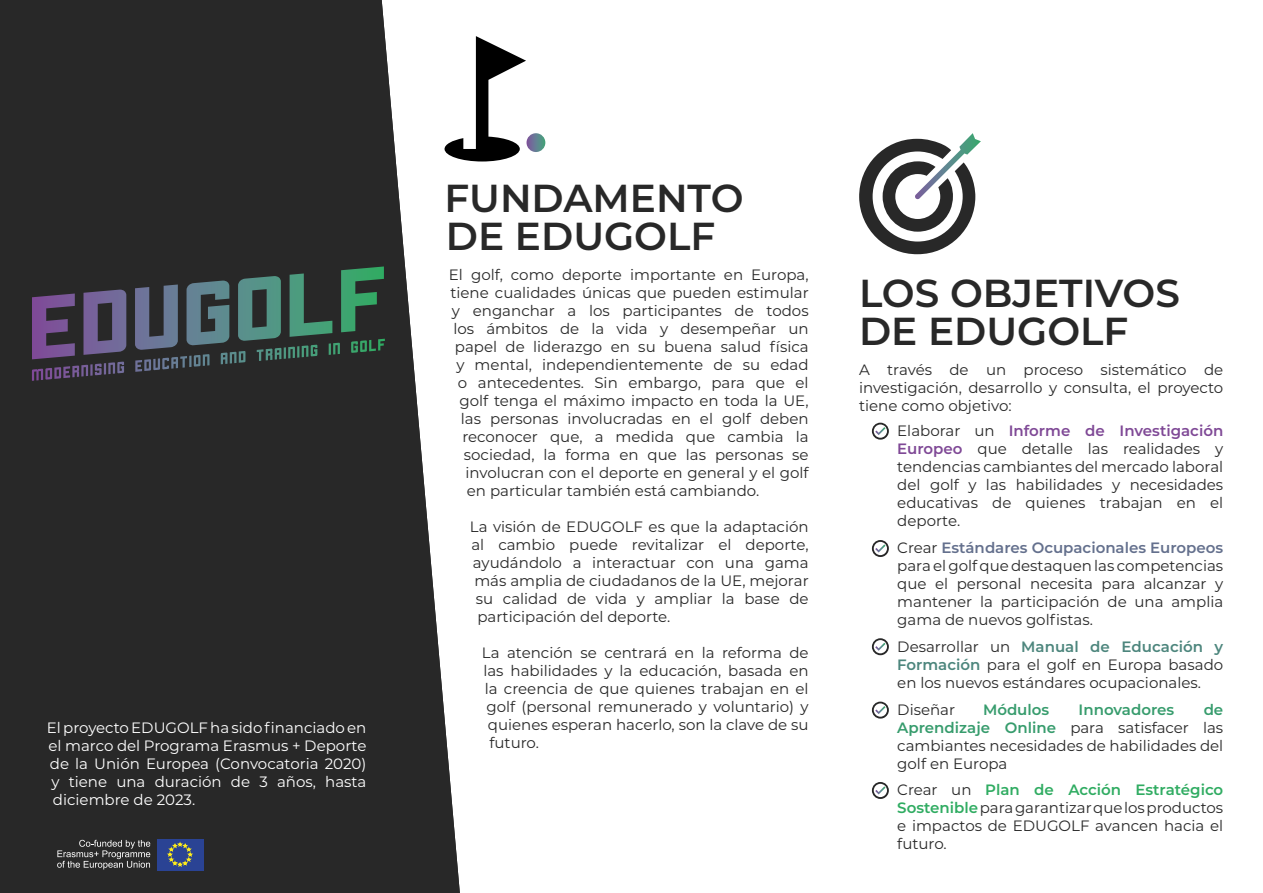
<style>
.page{position:relative;width:1263px;height:893px;background:#fff}
.page>*{position:absolute;margin:0;border:0;box-sizing:border-box;transform-origin:0 0}
.t1{font:600 39px/37.5px "Montserrat";color:#282828}
.t2{font:15px/18px "Montserrat";color:#282828;text-align:justify}
.t3{font:15px "Montserrat";color:#fff}
.t4{font:600 15px "Montserrat";color:#379c6d}
.s1{font-weight:600;color:#7f4996}
.s2{font-weight:600;color:#64708d}
.s3{font-weight:600;color:#4d867d}
.s4{font-weight:600;color:#379c6d}
.s5{font-weight:600;color:#30ac62}
</style>
<div class="page">
<div style="left:0;top:0;width:364px;height:893px;background:#282828"></div>
<svg style="left:32px;top:266px;width:332px;height:93px"></svg>
<div style="left:157px;top:839px;width:46px;height:31px;background:#2a4394"></div>
<svg style="left:168px;top:842px;width:24px;height:24px"></svg>
<svg style="left:57px;top:840px;width:93px;height:29px"></svg>
<img style="left:526px;top:133px;width:19px;height:19px">
<svg style="left:460px;top:36px;width:66px;height:125px"></svg>
<svg style="left:364px;top:0;width:96px;height:893px;fill:#282828"></svg>
<img style="left:915px;top:133px;width:66px;height:66px">
<svg style="left:859px;top:139px;width:116px;height:115px"></svg>
<svg style="left:872px;top:423px;width:17px;height:17px"></svg>
<svg style="left:872px;top:540px;width:17px;height:17px"></svg>
<svg style="left:872px;top:638px;width:17px;height:17px"></svg>
<svg style="left:872px;top:702px;width:17px;height:17px"></svg>
<svg style="left:872px;top:782px;width:17px;height:17px"></svg>
<div style="left:0;top:680px;width:19px;height:213px;background:#282828"></div>
<p class="t3" style="left:47px;top:717px;width:321px">El proyecto EDUGOLF ha sido financiado en</p>
<p class="t3" style="left:48px;top:735px;width:319px">el marco del Programa Erasmus + Deporte</p>
<p class="t3" style="left:50px;top:753px;width:318px">de la Unión Europea (Convocatoria 2020)</p>
<p class="t3" style="left:51px;top:771px;width:317px">y tiene una duración de 3 años, hasta</p>
<p class="t3" style="left:53px;top:789px;width:144px">diciembre de 2023.</p>
<h1 class="t1" style="left:444px;top:178px;width:301px">FUNDAMENTO<br>DE EDUGOLF</h1>
<p class="t2" style="left:449px;top:265px;width:361px">El golf, como deporte importante en Europa,</p>
<p class="t2" style="left:450px;top:283px;width:360px">tiene cualidades únicas que pueden estimular</p>
<p class="t2" style="left:452px;top:301px;width:358px">y enganchar a los participantes de todos</p>
<p class="t2" style="left:453px;top:319px;width:357px">los ámbitos de la vida y desempeñar un</p>
<p class="t2" style="left:455px;top:337px;width:355px">papel de liderazgo en su buena salud física</p>
<p class="t2" style="left:456px;top:355px;width:354px">y mental, independientemente de su edad</p>
<p class="t2" style="left:458px;top:373px;width:352px">o antecedentes. Sin embargo, para que el</p>
<p class="t2" style="left:459px;top:391px;width:351px">golf tenga el máximo impacto en toda la UE,</p>
<p class="t2" style="left:461px;top:409px;width:349px">las personas involucradas en el golf deben</p>
<p class="t2" style="left:462px;top:427px;width:348px">reconocer que, a medida que cambia la</p>
<p class="t2" style="left:464px;top:445px;width:346px">sociedad, la forma en que las personas se</p>
<p class="t2" style="left:465px;top:463px;width:345px">involucran con el deporte en general y el golf</p>
<p class="t2" style="left:467px;top:481px;width:294px">en particular también está cambiando.</p>
<p class="t2" style="left:470px;top:517px;width:340px">La visión de EDUGOLF es que la adaptación</p>
<p class="t2" style="left:471px;top:535px;width:339px">al cambio puede revitalizar el deporte,</p>
<p class="t2" style="left:473px;top:553px;width:337px">ayudándolo a interactuar con una gama</p>
<p class="t2" style="left:474px;top:571px;width:336px">más amplia de ciudadanos de la UE, mejorar</p>
<p class="t2" style="left:476px;top:589px;width:334px">su calidad de vida y ampliar la base de</p>
<p class="t2" style="left:477px;top:607px;width:195px">participación del deporte.</p>
<p class="t2" style="left:482px;top:643px;width:328px">La atención se centrará en la reforma de</p>
<p class="t2" style="left:483px;top:661px;width:327px">las habilidades y la educación, basada en</p>
<p class="t2" style="left:485px;top:679px;width:325px">la creencia de que quienes trabajan en el</p>
<p class="t2" style="left:486px;top:697px;width:324px">golf (personal remunerado y voluntario) y</p>
<p class="t2" style="left:488px;top:715px;width:322px">quienes esperan hacerlo, son la clave de su</p>
<p class="t2" style="left:489px;top:733px;width:51px">futuro.</p>
<h1 class="t1" style="left:859px;top:273px;width:322px">LOS OBJETIVOS<br>DE EDUGOLF</h1>
<p class="t2" style="left:859px;top:360px;width:366px">A través de un proceso sistemático de investigación, desarrollo y consulta, el proyecto tiene como objetivo:</p>
<p class="t2" style="left:897px;top:421px;width:328px">Elaborar un <span class="s1">Informe de Investigación Europeo</span> que detalle las realidades y tendencias cambiantes del mercado laboral del golf y las habilidades y necesidades educativas de quienes trabajan en el deporte.</p>
<p class="t2" style="left:897px;top:538px;width:327px">Crear <span class="s2">Estándares Ocupacionales Europeos </span>para el golf que destaquen las competencias que el personal necesita para alcanzar y mantener la participación de una amplia gama de nuevos golfistas.</p>
<p class="t2" style="left:897px;top:637px;width:327px">Desarrollar un <span class="s3">Manual de Educación y Formación</span> para el golf en Europa basado en los nuevos estándares ocupacionales.</p>
<p class="t2" style="left:897px;top:700px;width:59px">Diseñar</p>
<p class="t4" style="left:983px;top:699px;width:68px">Módulos</p>
<p class="t4" style="left:1079px;top:699px;width:97px">Innovadores</p>
<p class="t2" style="left:897px;top:700px;width:328px;text-indent:306px"><span class="s4">de Aprendizaje Online</span> para satisfacer las cambiantes necesidades de habilidades del golf en Europa</p>
<p class="t2" style="left:897px;top:780px;width:328px">Crear un <span class="s5">Plan de Acción Estratégico Sostenible</span> para garantizar que los productos e impactos de EDUGOLF avancen hacia el futuro.</p>
</div>
